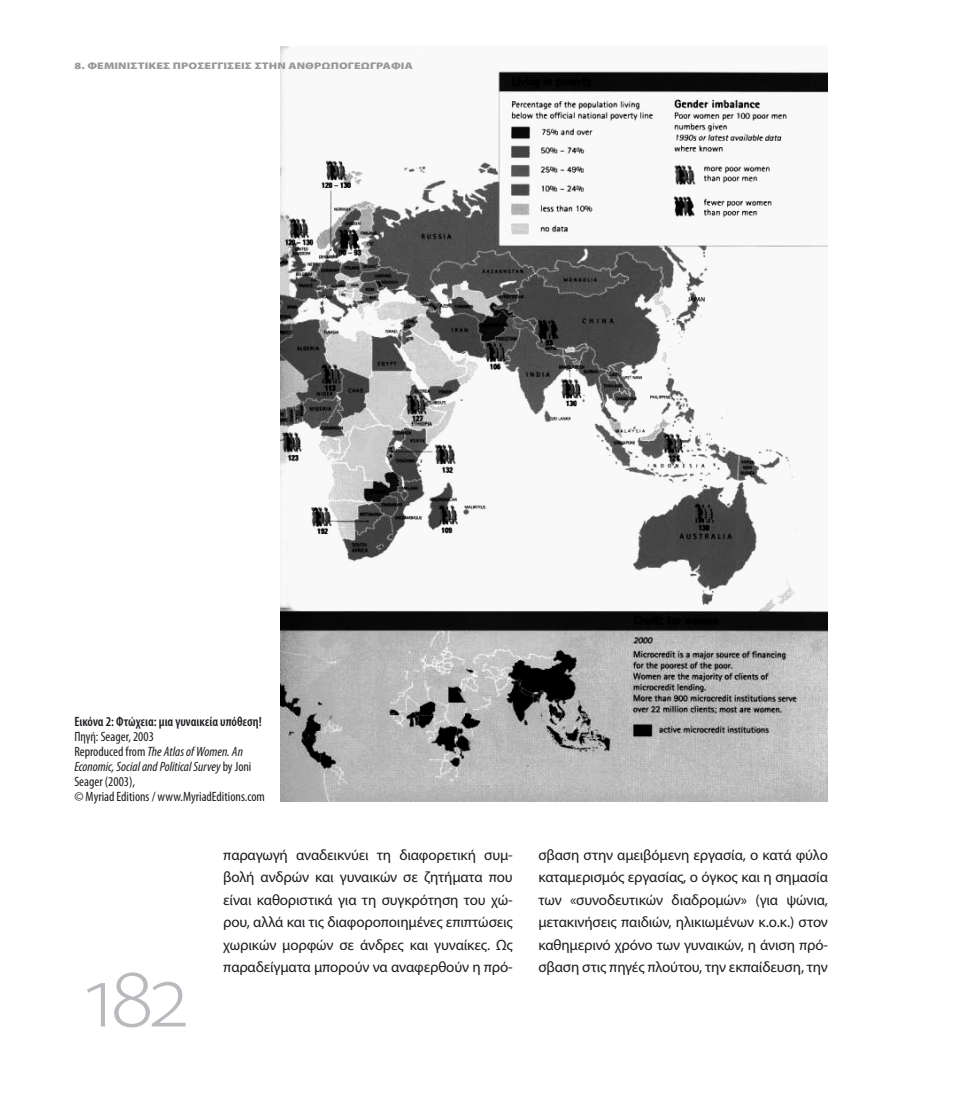
<style>
.page{position:relative;width:978px;height:1106px;background:#fff}
.page>*{position:absolute;margin:0;border:0;box-sizing:border-box;transform-origin:0 0}
.t1{font:300 90px "Myriad Pro";color:#b9babd}
.t2{font:15px/22.5px "Myriad Pro";letter-spacing:-.01em;color:#1b1c20;text-align:justify}
.t3{font:condensed 13.5px/15px "Myriad Pro";color:#1b1c20}
.t4{font:600 condensed 13.5px "Myriad Pro";color:#1b1c20}
.t5{font:900 9.6px "Myriad Pro";letter-spacing:.01em;color:#98989c;scale:1.25 1}
.s1{font-style:italic}
</style>
<div class="page">
<img style="left:280px;top:47px;width:548px;height:754px">
<p class="t5" style="left:74px;top:59px;width:272px">8. ΦΕΜΙΝΙΣΤΙΚΕΣ ΠΡΟΣΕΓΓΙΣΕΙΣ ΣΤΗN ΑΝΘΡΩΠΟΓΕΩΓΡΑΦΙΑ</p>
<p class="t4" style="left:74px;top:713px;width:189px">Εικόνα 2: Φτώχεια: μια γυναικεία υπόθεση!</p>
<p class="t3" style="left:74px;top:729px;width:192px">Πηγή: Seager, 2003<br>Reproduced from <span class="s1">The Atlas of Women. An<br>Economic, Social and Political Survey</span> by Joni<br>Seager (2003),<br>© Myriad Editions / www.MyriadEditions.com</p>
<h1 class="t1" style="left:85px;top:942px;width:105px">182</h1>
<p class="t2" style="left:223px;top:843px;width:291px">παραγωγή αναδεικνύει τη διαφορετική συμ&shy;βολή ανδρών και γυναικών σε ζητήματα που είναι καθοριστικά για τη συγκρότηση του χώ&shy;ρου, αλλά και τις διαφοροποιημένες επιπτώσεις χωρικών μορφών σε άνδρες και γυναίκες. Ως παραδείγματα μπορούν να αναφερθούν η πρό-</p>
<p class="t2" style="left:538px;top:843px;width:291px">σβαση στην αμειβόμενη εργασία, ο κατά φύλο καταμερισμός εργασίας, ο όγκος και η σημασία των «συνοδευτικών διαδρομών» (για ψώνια, μετακινήσεις παιδιών, ηλικιωμένων κ.ο.κ.) στον καθημερινό χρόνο των γυναικών, η άνιση πρό&shy;σβαση στις πηγές πλούτου, την εκπαίδευση, την</p>
</div>
